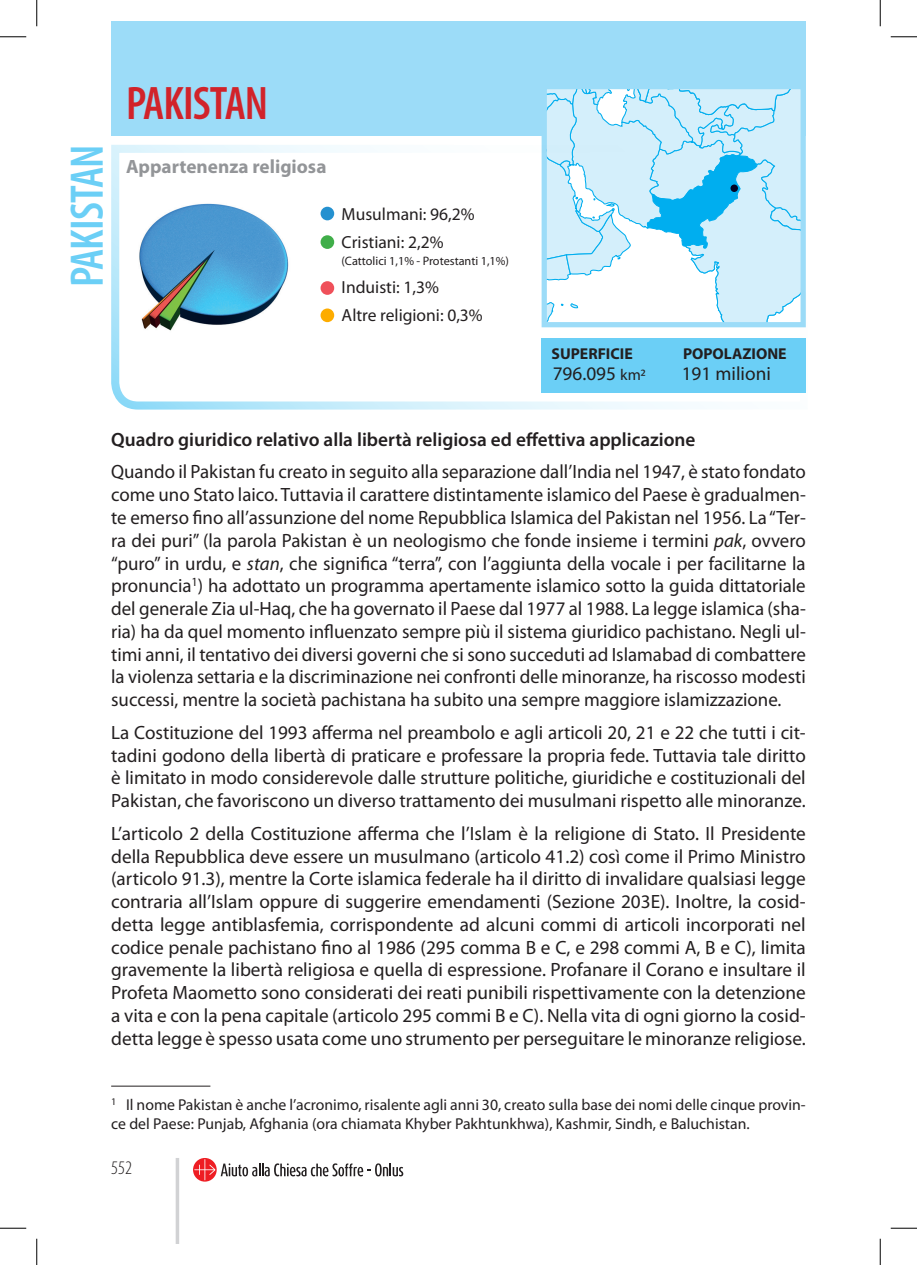
<style>
.page{position:relative;width:917px;height:1265px;background:#fff}
.page>*{position:absolute;margin:0;border:0;box-sizing:border-box;transform-origin:0 0}
.t1{font:600 condensed 47.25px "Myriad Pro";letter-spacing:-.02em;color:#6bcff6}
.t2{font:600 condensed 47.25px "Myriad Pro";letter-spacing:-.02em;color:#d1232a}
.t3{font:19.25px/22.8px "Myriad Pro";color:#231f20;text-align:justify}
.t4{font:600 19.25px "Myriad Pro";color:#231f20}
.t5{font:700 19.25px "Myriad Pro";color:#939598}
.t6{font:300 condensed 19.25px "Myriad Pro";color:#231f20}
.t7{font:17.5px/27.7px "Myriad Pro";color:#231f20}
.t8{font:15.75px/18.9px "Myriad Pro";color:#231f20}
.t9{font:700 15.75px "Myriad Pro";color:#231f20}
.t10{font:12.25px "Myriad Pro";color:#231f20}
.s1{font-size:15.75px}
.s2{font-style:italic}
</style>
<div class="page">
<svg style="left:221px;top:1163px;width:182px;height:13px"></svg>
<svg style="left:193px;top:1157px;width:24px;height:24px"></svg>
<svg style="left:194px;top:1158px;width:21px;height:21px"></svg>
<hr style="left:176px;top:1157px;width:3px;height:85px;background:#d1d2d4">
<div style="left:111px;top:22px;width:695px;height:114px;background:#9cdcf8"></div>
<svg style="left:547px;top:90px;width:253px;height:53px;background:#c6ebfa"></svg>
<div style="left:541px;top:84px;width:265px;height:243px;border:5px solid #9cdcf8"></div>
<svg style="left:111px;top:143px;width:695px;height:267px"></svg>
<hr style="left:111px;top:1085px;width:99px;height:1px;background:#231f20">
<div style="left:320px;top:281px;width:14px;height:14px;background:#ef505a;border-radius:50%"></div>
<div style="left:320px;top:308px;width:14px;height:14px;background:#fdac00;border-radius:50%"></div>
<svg style="left:0;top:36px;width:26px;height:1px"></svg>
<svg style="left:891px;top:36px;width:26px;height:1px"></svg>
<svg style="left:0;top:1227px;width:26px;height:1px"></svg>
<svg style="left:891px;top:1227px;width:26px;height:1px"></svg>
<svg style="left:36px;top:0;width:1px;height:26px"></svg>
<svg style="left:36px;top:1238px;width:1px;height:26px"></svg>
<svg style="left:880px;top:0;width:1px;height:26px"></svg>
<svg style="left:880px;top:1238px;width:1px;height:26px"></svg>
<h1 class="t1" style="left:61px;top:287px;width:144px;rotate:-90deg">PAKISTAN</h1>
<h1 class="t2" style="left:126px;top:78px;width:144px">PAKISTAN</h1>
<p class="t5" style="left:126px;top:155px;width:202px">Appartenenza religiosa</p>
<p class="t7" style="left:342px;top:200px;width:134px">Musulmani: 96,2%<br>Cristiani: 2,2%</p>
<p class="t10" style="left:342px;top:254px;width:169px">(Cattolici 1,1% - Protestanti 1,1%)</p>
<p class="t7" style="left:342px;top:273px;width:143px">Induisti: 1,3%<br>Altre religioni: 0,3%</p>
<p class="t9" style="left:551px;top:344px;width:83px">SUPERFICIE</p>
<p class="t9" style="left:683px;top:344px;width:105px">POPOLAZIONE</p>
<p class="t3" style="left:553px;top:363px;width:95px">796.095 <span class="s1">km2</span></p>
<p class="t3" style="left:682px;top:363px;width:91px">191 milioni</p>
<p class="t4" style="left:111px;top:428px;width:586px">Quadro giuridico relativo alla libertà religiosa ed effettiva applicazione</p>
<p class="t3" style="left:111px;top:461px;width:696px">Quando il Pakistan fu creato in seguito alla separazione dall’India nel 1947, è stato fondato come uno Stato laico. Tuttavia il carattere distintamente islamico del Paese è gradualmen&shy;te emerso fino all’assunzione del nome Repubblica Islamica del Pakistan nel 1956. La “Ter&shy;ra dei puri” (la parola Pakistan è un neologismo che fonde insieme i termini <span class="s2">pak</span>, ovvero “puro” in urdu, e <span class="s2">stan</span>, che significa “terra”, con l’aggiunta della vocale i per facilitarne la pronuncia<sup>1</sup>) ha adottato un programma apertamente islamico sotto la guida dittatoriale del generale Zia ul-Haq, che ha governato il Paese dal 1977 al 1988. La legge islamica (sha&shy;ria) ha da quel momento influenzato sempre più il sistema giuridico pachistano. Negli ul&shy;timi anni, il tentativo dei diversi governi che si sono succeduti ad Islamabad di combattere la violenza settaria e la discriminazione nei confronti delle minoranze, ha riscosso modesti successi, mentre la società pachistana ha subito una sempre maggiore islamizzazione.</p>
<p class="t3" style="left:111px;top:721px;width:696px">La Costituzione del 1993 afferma nel preambolo e agli articoli 20, 21 e 22 che tutti i cit&shy;tadini godono della libertà di praticare e professare la propria fede. Tuttavia tale diritto è limitato in modo considerevole dalle strutture politiche, giuridiche e costituzionali del Pakistan, che favoriscono un diverso trattamento dei musulmani rispetto alle minoranze.</p>
<p class="t3" style="left:111px;top:822px;width:696px">L’articolo 2 della Costituzione afferma che l’Islam è la religione di Stato. Il Presidente della Repubblica deve essere un musulmano (articolo 41.2) così come il Primo Ministro (articolo 91.3), mentre la Corte islamica federale ha il diritto di invalidare qualsiasi legge contraria all’Islam oppure di suggerire emendamenti (Sezione 203E). Inoltre, la cosid&shy;detta legge antiblasfemia, corrispondente ad alcuni commi di articoli incorporati nel codice penale pachistano fino al 1986 (295 comma B e C, e 298 commi A, B e C), limita gravemente la libertà religiosa e quella di espressione. Profanare il Corano e insultare il Profeta Maometto sono considerati dei reati punibili rispettivamente con la detenzione a vita e con la pena capitale (articolo 295 commi B e C). Nella vita di ogni giorno la cosid&shy;detta legge è spesso usata come uno strumento per perseguitare le minoranze religiose.</p>
<p class="t8" style="left:111px;top:1095px;width:696px"><sup>1</sup> Il nome Pakistan è anche l’acronimo, risalente agli anni 30, creato sulla base dei nomi delle cinque provin&shy;ce del Paese: Punjab, Afghania (ora chiamata Khyber Pakhtunkhwa), Kashmir, Sindh, e Baluchistan.</p>
<p class="t6" style="left:111px;top:1157px;width:22px">552</p>
</div>
